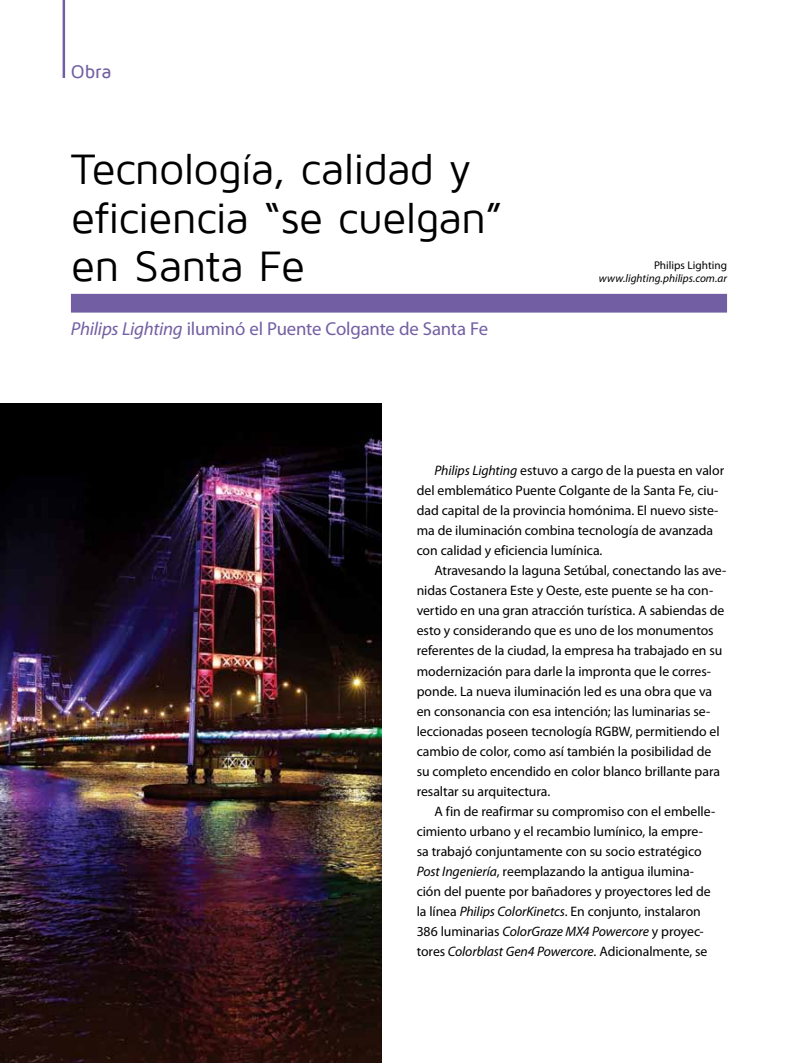
<style>
.page{position:relative;width:798px;height:1063px;background:#fff}
.page>*{position:absolute;margin:0;border:0;box-sizing:border-box;transform-origin:0 0}
.t1{font:43.75px/48.8px "Maven Pro";letter-spacing:-.025em;color:#000}
.t2{font:18.75px "Myriad Pro";letter-spacing:-.01em;color:#725fa3}
.t3{font:500 18.75px "Maven Pro";color:#725fa3}
.t4{font:13.75px/20px "Myriad Pro";letter-spacing:-.005em;color:#000}
.t5{font:italic 11.25px "Myriad Pro";color:#000}
.t6{font:11.25px "Myriad Pro";color:#000}
.s1{font-style:italic}
</style>
<div class="page">
<hr style="left:63px;top:0;width:2px;height:78px;background:#725fa3">
<div style="left:71px;top:294px;width:655px;height:19px;background:#725fa3"></div>
<img style="left:0;top:403px;width:381px;height:660px">
<h2 class="t3" style="left:71px;top:62px;width:42px">Obra</h2>
<h1 class="t1" style="left:71px;top:145px;width:433px">Tecnología, calidad y eficiencia “se cuelgan” en Santa Fe</h1>
<h2 class="t2" style="left:71px;top:318px;width:418px"><span class="s1">Philips Lighting</span> iluminó el Puente Colgante de Santa Fe</h2>
<p class="t6" style="left:653px;top:259px;width:74px">Philips Lighting</p>
<p class="t5" style="left:598px;top:272px;width:130px">www.lighting.philips.com.ar</p>
<p class="t4" style="left:416px;top:461px;width:309px;text-indent:18px"><span class="s1">Philips Lighting</span> estuvo a cargo de la puesta en valor del emblemático Puente Colgante de la Santa Fe, ciu&shy;dad capital de la provincia homónima. El nuevo siste&shy;ma de iluminación combina tecnología de avanzada con calidad y eficiencia lumínica.</p>
<p class="t4" style="left:416px;top:561px;width:311px;text-indent:18px">Atravesando la laguna Setúbal, conectando las ave&shy;nidas Costanera Este y Oeste, este puente se ha con&shy;vertido en una gran atracción turística. A sabiendas de esto y considerando que es uno de los monumentos referentes de la ciudad, la empresa ha trabajado en su modernización para darle la impronta que le corres&shy;ponde. La nueva iluminación led es una obra que va en consonancia con esa intención; las luminarias se&shy;leccionadas poseen tecnología RGBW, permitiendo el cambio de color, como así también la posibilidad de su completo encendido en color blanco brillante para resaltar su arquitectura.</p>
<p class="t4" style="left:416px;top:801px;width:300px;text-indent:18px">A fin de reafirmar su compromiso con el embelle&shy;cimiento urbano y el recambio lumínico, la empre&shy;sa trabajó conjuntamente con su socio estratégico <span class="s1">Post Ingeniería</span>, reemplazando la antigua ilumina&shy;ción del puente por bañadores y proyectores led de la línea <span class="s1">Philips ColorKinetcs</span>. En conjunto, instalaron 386 luminarias <span class="s1">ColorGraze MX4 Powercore</span> y proyec&shy;tores <span class="s1">Colorblast Gen4 Powercore</span>. Adicionalmente, se</p>
</div>
